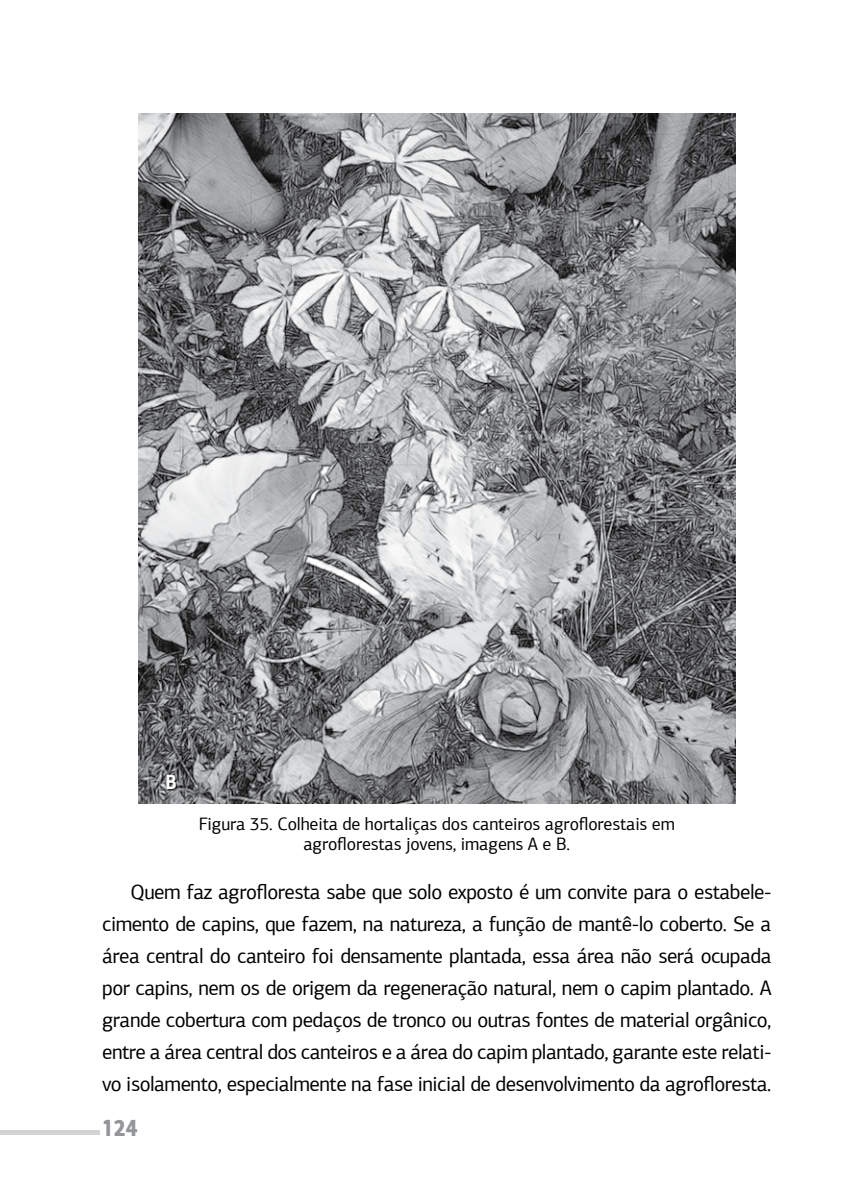
<style>
.page{position:relative;width:851px;height:1191px;background:#fff}
.page>*{position:absolute;margin:0;border:0;box-sizing:border-box;transform-origin:0 0}
.t1{font:900 24px "PF Agora Sans Pro";color:#939598;scale:.8 1}
.t2{font:700 22px "AF Battersea";color:#fff}
.t3{font:21px/32px "PF Agora Sans Pro";letter-spacing:-.025em;color:#000;text-align:justify}
.t4{font:18px/20px "PF Agora Sans Pro";letter-spacing:-.01em;color:#000;text-align:center}
</style>
<div class="page">
<svg style="left:0;top:1130px;width:99px;height:5px"></svg>
<img style="left:138px;top:113px;width:597px;height:690px">
<div style="left:167px;top:775px;width:11px;height:16px;background:#000;opacity:.75"></div>
<p class="t2" style="left:166px;top:770px;width:12px">B</p>
<p class="t4" style="left:199px;top:813px;width:477px">Figura 35. Colheita de hortaliças dos canteiros agroflorestais em agroflorestas jovens, imagens A e B.</p>
<p class="t3" style="left:102px;top:875px;width:671px;text-indent:28px">Quem faz agrofloresta sabe que solo exposto é um convite para o estabele&shy;cimento de capins, que fazem, na natureza, a função de mantê-lo coberto. Se a área central do canteiro foi densamente plantada, essa área não será ocupada por capins, nem os de origem da regeneração natural, nem o capim plantado. A grande cobertura com pedaços de tronco ou outras fontes de material orgânico, entre a área central dos canteiros e a área do capim plantado, garante este relati&shy;vo isolamento, especialmente na fase inicial de desenvolvimento da agrofloresta.</p>
<p class="t1" style="left:102px;top:1112px;width:46px">124</p>
</div>
